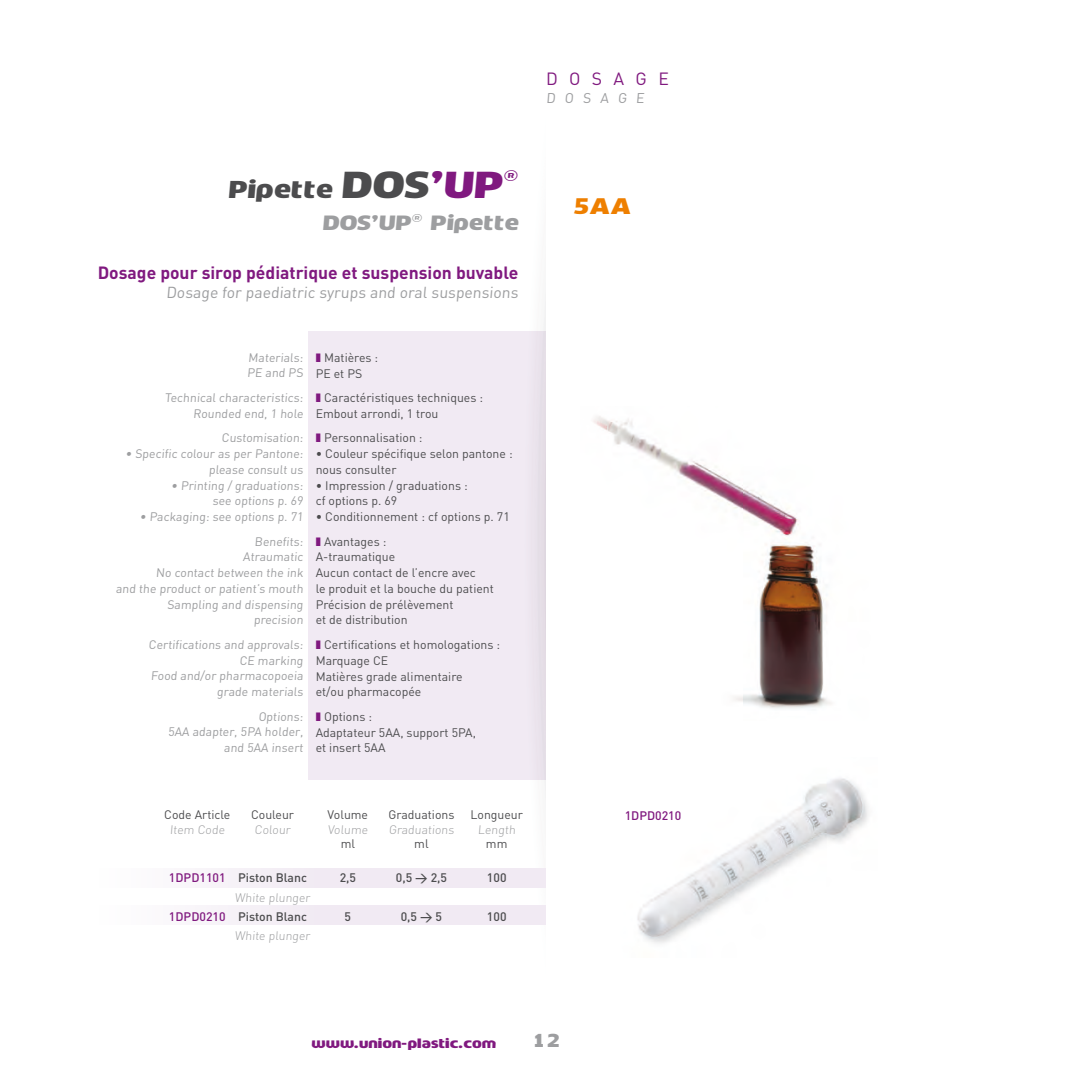
<style>
.page{position:relative;width:1092px;height:1092px;background:#fff}
.page>*{position:absolute;margin:0;border:0;box-sizing:border-box;transform-origin:0 0}
.t1{font:22.75px "Mob";color:#4c4c4e}
.t2{font:21px "Mob";color:#ee7f00}
.t3{font:19.25px "Mob";color:#9d9ea0}
.t4{font:700 17.5px "DIN";color:#80197f}
.t5{font:17.5px "DIN";color:#80197f}
.t6{font:17.5px "Mob";color:#9d9ea0}
.t7{font:15.75px "DIN";color:#9d9ea0}
.t8{font:14px "DIN";color:#9d9ea0}
.t9{font:12.25px/15.8px "DIN";color:#4c4c4e}
.t10{font:12.25px/15.8px "DIN";color:#9d9ea0;text-align:right}
.t11{font:300 12.25px/19.2px "DIN";color:#9d9ea0}
.t12{font:500 12.25px "DIN";color:#4c4c4e}
.t13{font:12.25px "Mob";color:#80197f}
.t14{font:500 12.25px "DIN";color:#80197f}
.s1{font-size:35px}
.s2{font-size:35px;color:#80197f}
.s3{color:#80197f}
.s4{font-weight:500;color:#80197f}
.s5{font-weight:500;color:#4c4c4e}
</style>
<div class="page">
<div style="left:309px;top:331px;width:237px;height:448px;background:#f1eaf3"></div>
<svg style="left:524px;top:294px;width:22px;height:631px"></svg>
<div style="left:99px;top:868px;width:447px;height:19px;background:linear-gradient(to right,#fbf9fb,#eee5f0)"></div>
<div style="left:99px;top:904px;width:447px;height:20px;background:linear-gradient(to right,#fbf9fb,#eee5f0)"></div>
<img style="left:637px;top:778px;width:231px;height:166px">
<img style="left:593px;top:416px;width:239px;height:293px">
<h3 class="t5" style="left:546px;top:67px;width:124px">D O S A G E</h3>
<p class="t8" style="left:546px;top:90px;width:101px">D O S A G E</p>
<h1 class="t1" style="left:228px;top:177px;width:294px">Pipette <span class="s1">Dos</span><span class="s2">’UP</span><sup>®</sup></h1>
<h3 class="t3" style="left:322px;top:212px;width:200px">Dos’UP® Pipette</h3>
<h3 class="t4" style="left:98px;top:261px;width:422px">Dosage pour sirop pédiatrique et suspension buvable</h3>
<p class="t7" style="left:166px;top:282px;width:355px">Dosage for paediatric syrups and oral suspensions</p>
<p class="t10" style="left:247px;top:349px;width:59px;text-align:left">Materials:<br>PE and PS</p>
<p class="t10" style="left:165px;top:389px;width:141px">Technical characteristics:<br>Rounded end, 1 hole</p>
<p class="t10" style="left:221px;top:429px;width:84px">Customisation:</p>
<p class="t10" style="left:125px;top:445px;width:180px">• Specific colour as per Pantone: please consult us</p>
<p class="t10" style="left:171px;top:477px;width:135px">• Printing / graduations: see options p. 69</p>
<p class="t10" style="left:140px;top:504px;width:166px;line-height:24.5px">• Packaging: see options p. 71<br>Benefits:</p>
<p class="t10" style="left:116px;top:548px;width:190px">Atraumatic<br>No contact between the ink<br>and the product or patient’s mouth<br>Sampling and dispensing precision</p>
<p class="t10" style="left:148px;top:636px;width:157px">Certifications and approvals:<br>CE marking<br>Food and/or pharmacopoeia grade materials</p>
<p class="t10" style="left:168px;top:708px;width:138px">Options:<br>5AA adapter, 5PA holder, and 5AA insert</p>
<p class="t9" style="left:315px;top:349px;width:64px;text-indent:8px">Matières :<br>PE et PS</p>
<p class="t9" style="left:315px;top:389px;width:169px;text-indent:8px">Caractéristiques techniques :<br>Embout arrondi, 1 trou</p>
<p class="t9" style="left:324px;top:429px;width:100px">Personnalisation :</p>
<p class="t9" style="left:315px;top:445px;width:198px">• Couleur spécifique selon pantone : nous consulter</p>
<p class="t9" style="left:315px;top:477px;width:154px">• Impression / graduations : cf options p. 69</p>
<p class="t9" style="left:324px;top:504px;width:187px;line-height:24.5px;text-indent:-8px">• Conditionnement : cf options p. 71<br>Avantages :</p>
<p class="t9" style="left:315px;top:549px;width:180px">A-traumatique<br>Aucun contact de l’encre avec<br>le produit et la bouche du patient<br>Précision de prélèvement<br>et de distribution</p>
<p class="t9" style="left:315px;top:636px;width:186px;text-indent:8px">Certifications et homologations :<br>Marquage CE<br>Matières grade alimentaire<br>et/ou pharmacopée</p>
<p class="t9" style="left:315px;top:708px;width:162px;text-indent:8px">Options :<br>Adaptateur 5AA, support 5PA, et insert 5AA</p>
<p class="t9" style="left:164px;top:806px;width:68px">Code Article</p>
<p class="t9" style="left:251px;top:806px;width:45px">Couleur</p>
<p class="t9" style="left:327px;top:806px;width:42px">Volume</p>
<p class="t9" style="left:388px;top:806px;width:68px">Graduations</p>
<p class="t9" style="left:470px;top:806px;width:54px">Longueur</p>
<p class="t11" style="left:170px;top:819px;width:58px">Item Code</p>
<p class="t11" style="left:254px;top:819px;width:39px">Colour</p>
<p class="t11" style="left:328px;top:819px;width:43px">Volume</p>
<p class="t11" style="left:388px;top:819px;width:68px">Graduations</p>
<p class="t11" style="left:478px;top:819px;width:41px">Length</p>
<p class="t9" style="left:340px;top:835px;width:16px">ml</p>
<p class="t9" style="left:414px;top:835px;width:16px">ml</p>
<p class="t9" style="left:486px;top:835px;width:23px">mm</p>
<p class="t12" style="left:169px;top:870px;width:140px"><span class="s3">1DPD1101</span> Piston Blanc</p>
<p class="t12" style="left:339px;top:870px;width:18px">2,5</p>
<p class="t12" style="left:396px;top:870px;width:53px">0,5 &gt; 2,5</p>
<p class="t12" style="left:487px;top:870px;width:21px">100</p>
<p class="t11" style="left:169px;top:887px;width:144px;text-indent:66px">White plunger<br><span class="s4">1DPD0210</span> <span class="s5">Piston Blanc</span></p>
<p class="t12" style="left:344px;top:908px;width:8px">5</p>
<p class="t12" style="left:400px;top:908px;width:43px">0,5 &gt; 5</p>
<p class="t12" style="left:487px;top:908px;width:21px">100</p>
<p class="t11" style="left:235px;top:925px;width:78px">White plunger</p>
<h2 class="t2" style="left:572px;top:195px;width:63px">5AA</h2>
<p class="t14" style="left:624px;top:807px;width:58px">1DPD0210</p>
<p class="t13" style="left:311px;top:1035px;width:186px">www.union-plastic.com</p>
<h3 class="t6" style="left:531px;top:1030px;width:31px">12</h3>
</div>
